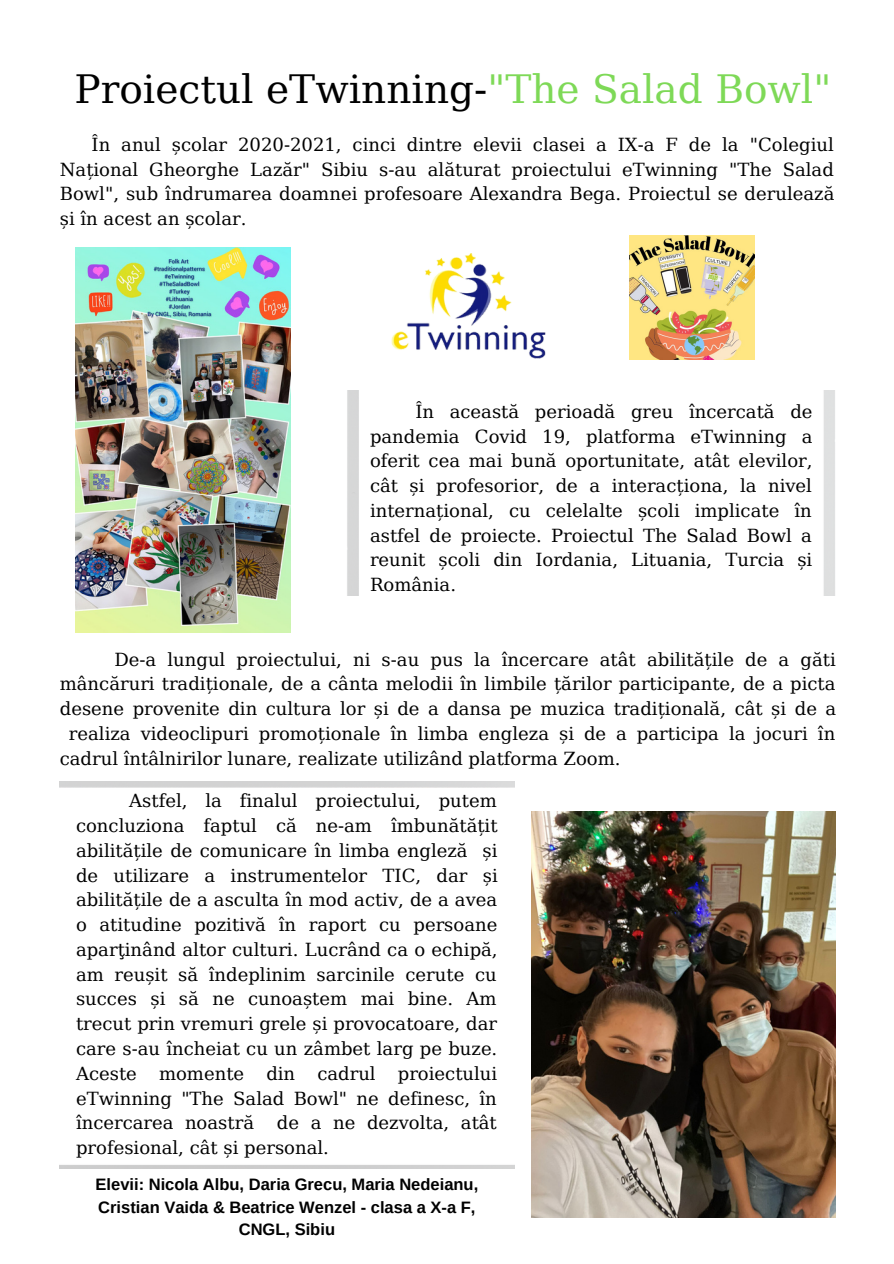
<style>
.page{position:relative;width:894px;height:1264px;background:#fff}
.page>*{position:absolute;margin:0;border:0;box-sizing:border-box;transform-origin:0 0}
.t1{font:39px "DejaVu Serif";color:#000}
.t2{font:18px/24.8px "DejaVu Serif";color:#000;text-align:justify}
.t3{font:700 16.5px/22.5px "Arimo";color:#000;text-align:center}
.s1{color:#7ed957}
</style>
<div class="page">
<img style="left:531px;top:812px;width:304px;height:405px">
<img style="left:347px;top:390px;width:488px;height:205px">
<img style="left:391px;top:253px;width:155px;height:106px">
<img style="left:75px;top:247px;width:215px;height:385px">
<img style="left:629px;top:235px;width:125px;height:124px">
<p class="t1" style="left:74px;top:67px;width:758px">Proiectul eTwinning-<span class="s1">"The Salad Bowl"</span></p>
<p class="t2" style="left:60px;top:132px;width:775px;text-indent:32px">În anul școlar 2020-2021, cinci dintre elevii clasei a IX-a F de la "Colegiul Național Gheorghe Lazăr" Sibiu s-au alăturat proiectului eTwinning "The Salad Bowl", sub îndrumarea doamnei profesoare Alexandra Bega. Proiectul se derulează și în acest an școlar.</p>
<p class="t2" style="left:370px;top:399px;width:444px;text-indent:45px">În această perioadă greu încercată de pandemia Covid 19, platforma eTwinning a oferit cea mai bună oportunitate, atât elevilor, cât și profesorior, de a interacționa, la nivel internațional, cu celelalte școli implicate în astfel de proiecte. Proiectul The Salad Bowl a reunit școli din Iordania, Lituania, Turcia și România.</p>
<p class="t2" style="left:114px;top:647px;width:722px">De-a lungul proiectului, ni s-au pus la încercare atât abilitățile de a găti</p>
<p class="t2" style="left:60px;top:671px;width:777px">mâncăruri tradiționale, de a cânta melodii în limbile țărilor participante, de a picta</p>
<p class="t2" style="left:60px;top:696px;width:777px">desene provenite din cultura lor și de a dansa pe muzica tradițională, cât și de a</p>
<p class="t2" style="left:69px;top:721px;width:767px">realiza videoclipuri promoționale în limba engleza și de a participa la jocuri în</p>
<p class="t2" style="left:60px;top:746px;width:562px">cadrul întâlnirilor lunare, realizate utilizând platforma Zoom.</p>
<p class="t2" style="left:76px;top:788px;width:423px;text-indent:53px">Astfel, la finalul proiectului, putem concluziona faptul că ne-am îmbunătățit abilitățile de comunicare în limba engleză și de utilizare a instrumentelor TIC, dar și abilitățile de a asculta în mod activ, de a avea o atitudine pozitivă în raport cu persoane aparţinând altor culturi. Lucrând ca o echipă, am reușit să îndeplinim sarcinile cerute cu succes și să ne cunoaștem mai bine. Am trecut prin vremuri grele și provocatoare, dar care s-au încheiat cu un zâmbet larg pe buze.<br>Aceste momente din cadrul proiectului eTwinning "The Salad Bowl" ne definesc, în încercarea noastră</p>
<p class="t2" style="left:76px;top:1110px;width:422px;text-indent:201px">de a ne dezvolta, atât profesional, cât și personal.</p>
<p class="t3" style="left:95px;top:1173px;width:384px">Elevii: Nicola Albu, Daria Grecu, Maria Nedeianu,<br>Cristian Vaida &amp; Beatrice Wenzel - clasa a X-a F,<br>CNGL, Sibiu</p>
</div>
